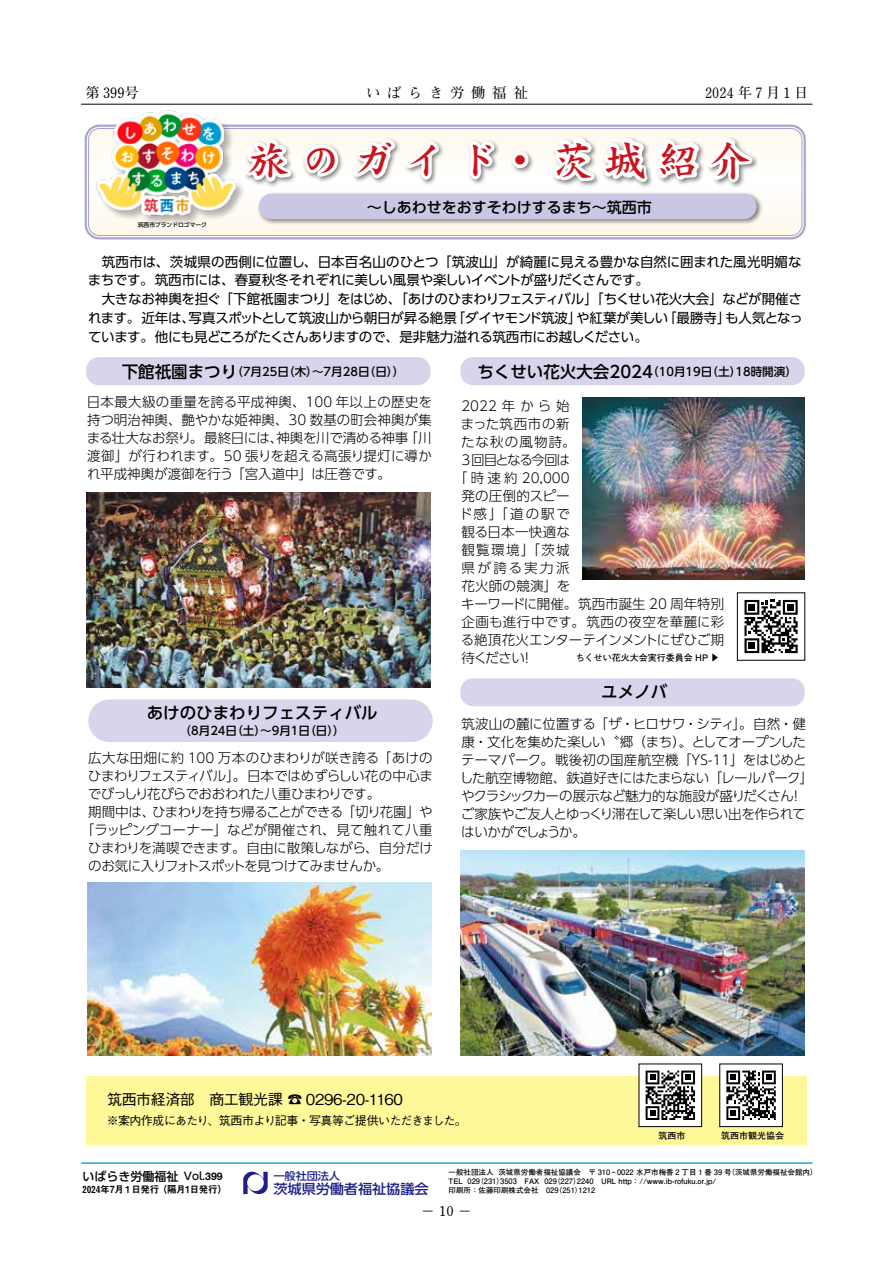
<style>
.page{position:relative;width:893px;height:1263px;background:#fff}
.page>*{position:absolute;margin:0;border:0;box-sizing:border-box;transform-origin:0 0}
.t1{font:42px "DF Kai Sho Std W7";letter-spacing:.25em;color:#c8161e}
.t2{font:500 16.5px "UD Shin Go Pro";color:#000}
.t3{font:500 15px "Gothic BBB Pro";letter-spacing:-.025em;color:#000}
.t4{font:500 15px "UD Shin Go Pro";color:#000}
.t5{font:700 14.25px "Futo Min A101 Pro";letter-spacing:.125em;color:#000}
.t6{font:700 14.25px "Futo Min A101 Pro";letter-spacing:.235em;color:#000}
.t7{font:300 13.5px/18px "UD Shin Go Pro";letter-spacing:-.01em;color:#000;text-align:justify}
.t8{font:13.5px/18.8px "UD Shin Go Pro";letter-spacing:-.015em;color:#000}
.t9{font:300 13.5px "UD Shin Go Pro";letter-spacing:-.035em;color:#000}
.t10{font:300 13.5px "UD Shin Go Pro";letter-spacing:-.05em;color:#000}
.t11{font:300 13.5px "UD Shin Go Pro";letter-spacing:.015em;color:#000}
.t12{font:300 13.5px "UD Shin Go Pro";letter-spacing:.03em;color:#000}
.t13{font:500 13.5px "UD Shin Go Pro";letter-spacing:-.01em;color:#1d2088;scale:1.05 1}
.t14{font:300 13.5px "UD Shin Go Pro";letter-spacing:-.105em;color:#000}
.t15{font:300 13.5px "UD Shin Go Pro";letter-spacing:.3em;color:#000}
.t16{font:300 13.5px "UD Shin Go Pro";letter-spacing:.05em;color:#000}
.t17{font:300 13.5px "UD Shin Go Pro";letter-spacing:.09em;color:#000}
.t18{font:300 13.5px "UD Shin Go Pro";letter-spacing:.02em;color:#000}
.t19{font:300 13.5px "UD Shin Go Pro";letter-spacing:.185em;color:#000}
.t20{font:700 13.5px "Futo Min A101 Pro";color:#000}
.t21{font:500 12px "Gothic BBB Pro";letter-spacing:-.065em;color:#000}
.t22{font:500 12px "UD Shin Go Pro";color:#000}
.t23{font:500 11.55px "UD Shin Go Pro";color:#000}
.t24{font:500 10.65px "UD Shin Go Pro";letter-spacing:-.01em;color:#1d2088;scale:1.05 1}
.t25{font:9.75px "Midashi Go Pro MB31";letter-spacing:-.025em;color:#000}
.t26{font:700 9px "Futo Go B101 Pro";color:#000}
.t27{font:700 7.5px/9px "Futo Go B101 Pro";color:#000}
.t28{font:500 5.7px "UD Shin Go Pro";color:#000}
.s1{font-size:16.5px}
.s2{font-size:10.5px}
.s3{font-family:"Helvetica Neue LT Pro";font-weight:700;font-size:10.5px}
</style>
<div class="page">
<hr style="left:81px;top:104px;width:731px;height:1px;background:#000">
<svg style="left:85px;top:125px;width:721px;height:115px"></svg>
<div style="left:86px;top:1076px;width:720px;height:68px;background:#fff899"></div>
<hr style="left:81px;top:1162px;width:731px;height:2px;background:#0096d0">
<svg style="left:243px;top:1171px;width:25px;height:24px"></svg>
<svg style="left:234px;top:103px;width:522px;height:319px"></svg>
<div style="left:256px;top:191px;width:507px;height:35px;background:#000;opacity:.5"></div>
<div style="left:259px;top:194px;width:497px;height:25px;background:#c9c7e4;border-radius:13px"></div>
<div style="left:86px;top:357px;width:345px;height:28px;background:#d6d5eb;border-radius:13px"></div>
<div style="left:460px;top:357px;width:345px;height:28px;background:#d6d5eb;border-radius:13px"></div>
<div style="left:460px;top:678px;width:345px;height:28px;background:#d6d5eb;border-radius:13px"></div>
<div style="left:88px;top:699px;width:345px;height:43px;background:#d6d5eb;border-radius:21px"></div>
<img style="left:86px;top:492px;width:345px;height:196px">
<img style="left:583px;top:398px;width:222px;height:182px">
<img style="left:87px;top:882px;width:345px;height:174px">
<img style="left:460px;top:850px;width:345px;height:206px">
<div style="left:96px;top:110px;width:150px;height:116px;background:#000;opacity:.3"></div>
<img style="left:93px;top:104px;width:147px;height:120px">
<svg style="left:744px;top:600px;width:54px;height:53px"></svg>
<div style="left:749px;top:642px;width:6px;height:7px;background:#000"></div>
<div style="left:639px;top:1064px;width:63px;height:62px;background:#fff"></div>
<div style="left:639px;top:1064px;width:63px;height:63px;border:1px solid #000"></div>
<div style="left:720px;top:1064px;width:62px;height:62px;background:#fff"></div>
<div style="left:719px;top:1064px;width:64px;height:63px;border:1px solid #000"></div>
<svg style="left:646px;top:1070px;width:49px;height:50px"></svg>
<svg style="left:726px;top:1070px;width:50px;height:50px"></svg>
<p class="t5" style="left:85px;top:81px;width:55px">第 399号</p>
<p class="t5" style="left:366px;top:81px;width:163px">い ば ら き 労 働 福 祉</p>
<p class="t6" style="left:705px;top:81px;width:105px">２０24年７月１日</p>
<p class="t28" style="left:138px;top:220px;width:71px">筑西市ブランドロゴマーク</p>
<h1 class="t1" style="left:247px;top:137px;width:505px">旅のガイド・茨城紹介</h1>
<p class="t4" style="left:367px;top:195px;width:286px">〜しあわせをおすそわけするまち〜筑西市</p>
<p class="t8" style="left:88px;top:252px;width:715px;text-indent:14px">筑西市は、茨城県の西側に位置し、日本百名山のひとつ「筑波山」が綺麗に見える豊かな自然に囲まれた風光明媚なまちです。筑西市には、春夏秋冬それぞれに美しい風景や楽しいイベントが盛りだくさんです。</p>
<p class="t8" style="left:88px;top:289px;width:716px;text-align:justify;text-indent:14px">大きなお神輿を担ぐ「下館祇園まつり」をはじめ、「あけのひまわりフェスティバル」「ちくせい花火大会」などが開催されます。近年は、写真スポットとして筑波山から朝日が昇る絶景「ダイヤモンド筑波」や紅葉が美しい「最勝寺」も人気となっています。他にも見どころがたくさんありますので、是非魅力溢れる筑西市にお越しください。</p>
<p class="t23" style="left:122px;top:362px;width:284px"><span class="s1">下館祇園まつり</span>（7月25日（木）～7月28日（日））</p>
<p class="t23" style="left:477px;top:362px;width:321px"><span class="s1">ちくせい花火大会2024</span>（10月19日（土）18時開演）</p>
<p class="t7" style="left:87px;top:393px;width:347px">日本最大級の重量を誇る平成神輿、100 年以上の歴史を持つ明治神輿、艶やかな姫神輿、30 数基の町会神輿が集まる壮大なお祭り。最終日には、神輿を川で清める神事「川渡御」が行われます。50 張りを超える高張り提灯に導かれ平成神輿が渡御を行う「宮入道中」は圧巻です。</p>
<p class="t2" style="left:147px;top:699px;width:232px">あけのひまわりフェスティバル</p>
<p class="t23" style="left:180px;top:721px;width:167px">（8月24日（土）～9月1日（日））</p>
<p class="t7" style="left:88px;top:749px;width:346px">広大な田畑に約 100 万本のひまわりが咲き誇る「あけの</p>
<p class="t9" style="left:88px;top:765px;width:347px">ひまわりフェスティバル」。日本ではめずらしい花の中心ま</p>
<p class="t10" style="left:88px;top:783px;width:294px">でびっしり花びらでおおわれた八重ひまわりです。</p>
<p class="t10" style="left:88px;top:801px;width:346px">期間中は、ひまわりを持ち帰ることができる「切り花園」や</p>
<p class="t11" style="left:81px;top:819px;width:353px">「ラッピングコーナー」などが開催され、見て触れて八重</p>
<p class="t7" style="left:88px;top:839px;width:346px">ひまわりを満喫できます。自由に散策しながら、自分だけ</p>
<p class="t9" style="left:88px;top:855px;width:303px">のお気に入りフォトスポットを見つけてみませんか。</p>
<p class="t15" style="left:461px;top:394px;width:110px">2022年から始</p>
<p class="t16" style="left:461px;top:412px;width:110px">まった筑西市の新</p>
<p class="t17" style="left:461px;top:430px;width:116px">たな秋の風物詩。</p>
<p class="t14" style="left:461px;top:448px;width:110px">3 回目となる今回は</p>
<p class="t7" style="left:454px;top:468px;width:117px">「時速約 20,000</p>
<p class="t18" style="left:461px;top:484px;width:110px">発の圧倒的スピー</p>
<p class="t7" style="left:459px;top:504px;width:112px">ド感」「道の駅で</p>
<p class="t11" style="left:461px;top:520px;width:110px">観る日本一快適な</p>
<p class="t7" style="left:461px;top:540px;width:110px">観覧環境」「茨城</p>
<p class="t19" style="left:461px;top:556px;width:110px">県が誇る実力派</p>
<p class="t7" style="left:461px;top:576px;width:110px">花火師の競演」を</p>
<p class="t7" style="left:461px;top:594px;width:265px">キーワードに開催。筑西市誕生 20 周年特別</p>
<p class="t12" style="left:461px;top:610px;width:264px">企画も進行中です。筑西の夜空を華麗に彩</p>
<p class="t7" style="left:461px;top:630px;width:265px">る絶頂花火エンターテインメントにぜひご期</p>
<p class="t7" style="left:461px;top:648px;width:74px">待ください！</p>
<p class="t26" style="left:576px;top:650px;width:134px">ちくせい花火大会実行委員会 HP</p>
<p class="t26" style="left:722px;top:653px;width:10px;rotate:90deg">▲</p>
<p class="t2" style="left:601px;top:678px;width:67px">ユメノバ</p>
<p class="t7" style="left:460px;top:715px;width:355px;text-align:left">筑波山の麓に位置する「ザ・ヒロサワ・シティ」。自然・健康・文化を集めた楽しい〝郷（まち）〟としてオープンしたテーマパーク。戦後初の国産航空機「YS-11」をはじめとした航空博物館、鉄道好きにはたまらない「レールパーク」やクラシックカーの展示など魅力的な施設が盛りだくさん！ご家族やご友人とゆっくり滞在して楽しい思い出を作られてはいかがでしょうか。</p>
<p class="t3" style="left:107px;top:1087px;width:297px">筑西市経済部　商工観光課 ☎ 0296-20-1160</p>
<p class="t21" style="left:107px;top:1111px;width:362px">※案内作成にあたり、筑西市より記事・写真等ご提供いただきました。</p>
<p class="t26" style="left:658px;top:1128px;width:28px">筑西市</p>
<p class="t26" style="left:721px;top:1128px;width:64px">筑西市観光協会</p>
<p class="t22" style="left:82px;top:1166px;width:142px">いばらき労働福祉 <span class="s2">Vol.</span><span class="s3">399</span></p>
<p class="t25" style="left:82px;top:1182px;width:146px">２０24年7月１日発行（隔月1日発行）</p>
<p class="t24" style="left:273px;top:1167px;width:65px">一般社団法人</p>
<p class="t13" style="left:273px;top:1178px;width:149px">茨城県労働者福祉協議会</p>
<p class="t27" style="left:449px;top:1167px;width:370px">一般社団法人 茨城県労働者福祉協議会　〒 310 − 0022 水戸市梅香 2 丁目 1 番 39 号（茨城県労働福祉会館内）<br>TEL 029（231）3503　FAX 029（227）2240　URL http：//www.ib-rofuku.or.jp/<br>印刷所：佐藤印刷株式会社 029（251）1212</p>
<p class="t20" style="left:421px;top:1200px;width:52px">− 10 −</p>
</div>
